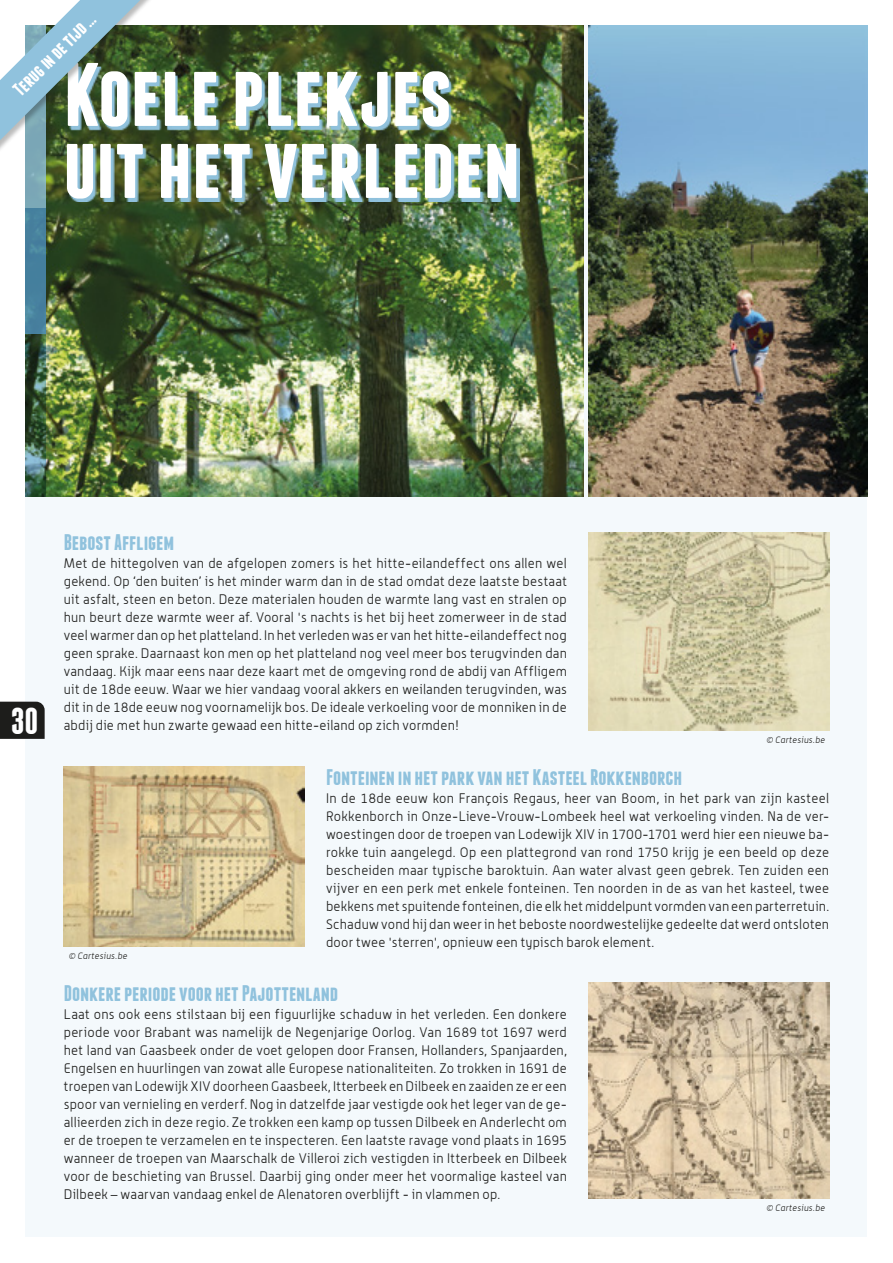
<style>
.page{position:relative;width:893px;height:1263px;background:#fff}
.page>*{position:absolute;margin:0;border:0;box-sizing:border-box;transform-origin:0 0}
.t1{font:700 90px/72px "Franchise";color:#fff}
.t2{font:700 37.5px "Franchise";color:#fff}
.t3{font:700 22.5px "Franchise";letter-spacing:-.005em;color:#90c2dd}
.t4{font:700 19.5px "Franchise";color:#fff}
.t5{font:300 13.5px/18px "Alwyn";letter-spacing:.015em;color:#1d1d1b}
.t6{font:italic 300 9px "Alwyn";letter-spacing:.025em;color:#1d1d1b}
</style>
<div class="page">
<div style="left:26px;top:26px;width:841px;height:1211px;background:#f4f9fc"></div>
<img style="left:46px;top:26px;width:538px;height:470px">
<img style="left:588px;top:532px;width:241px;height:198px">
<img style="left:64px;top:766px;width:241px;height:180px">
<img style="left:588px;top:982px;width:241px;height:216px">
<img style="left:588px;top:26px;width:279px;height:470px">
<img style="left:70px;top:67px;width:450px;height:135px">
<div style="left:26px;top:26px;width:20px;height:308px;background:#7ca9b7"></div>
<svg style="left:26px;top:208px;width:20px;height:288px;background:#406b6d"></svg>
<div style="left:0;top:0;width:160px;height:160px;background:#1d1d1b;opacity:.3"></div>
<svg style="left:0;top:0;width:140px;height:140px"></svg>
<div style="left:0;top:702px;width:45px;height:37px;background:#1d1d1b"></div>
<h3 class="t4" style="left:10px;top:86px;width:109px;rotate:-45deg">Terug in de tijd …</h3>
<h1 class="t1" style="left:64px;top:58px;width:458px">Koele plekjes uit het verleden</h1>
<h2 class="t2" style="left:11px;top:704px;width:29px">30</h2>
<h3 class="t3" style="left:64px;top:532px;width:112px">Bebost Affligem</h3>
<p class="t5" style="left:64px;top:554px;width:505px;text-align:justify">Met de hittegolven van de afgelopen zomers is het hitte-eilandeffect ons allen wel gekend. Op ‘den buiten’ is het minder warm dan in de stad omdat deze laatste bestaat uit asfalt, steen en beton. Deze materialen houden de warmte lang vast en stralen op hun beurt deze warmte weer af. Vooral 's nachts is het bij heet zomerweer in de stad veel warmer dan op het platteland. In het verleden was er van het hitte-eilandeffect nog geen sprake. Daarnaast kon men op het platteland nog veel meer bos terugvinden dan vandaag. Kijk maar eens naar deze kaart met de omgeving rond de abdij van Affligem uit de 18de eeuw. Waar we hier vandaag vooral akkers en weilanden terugvinden, was dit in de 18de eeuw nog voornamelijk bos. De ideale verkoeling voor de monniken in de abdij die met hun zwarte gewaad een hitte-eiland op zich vormden!</p>
<h3 class="t3" style="left:326px;top:766px;width:358px">Fonteinen in het park van het Kasteel Rokkenborch</h3>
<p class="t5" style="left:326px;top:788px;width:505px">In de 18de eeuw kon François Regaus, heer van Boom, in het park van zijn kasteel Rokkenborch in Onze-Lieve-Vrouw-Lombeek heel wat verkoeling vinden. Na de ver&shy;woestingen door de troepen van Lodewijk XIV in 1700-1701 werd hier een nieuwe ba&shy;rokke tuin aangelegd. Op een plattegrond van rond 1750 krijg je een beeld op deze bescheiden maar typische baroktuin. Aan water alvast geen gebrek. Ten zuiden een vijver en een perk met enkele fonteinen. Ten noorden in de as van het kasteel, twee bekkens met spuitende fonteinen, die elk het middelpunt vormden van een parterretuin.<br>Schaduw vond hij dan weer in het beboste noordwestelijke gedeelte dat werd ontsloten door twee 'sterren', opnieuw een typisch barok element.</p>
<p class="t6" style="left:766px;top:735px;width:61px">© Cartesius.be</p>
<p class="t6" style="left:68px;top:951px;width:61px">© Cartesius.be</p>
<h3 class="t3" style="left:64px;top:982px;width:276px">Donkere periode voor het Pajottenland</h3>
<p class="t5" style="left:64px;top:1004px;width:505px">Laat ons ook eens stilstaan bij een figuurlijke schaduw in het verleden. Een donkere periode voor Brabant was namelijk de Negenjarige Oorlog. Van 1689 tot 1697 werd het land van Gaasbeek onder de voet gelopen door Fransen, Hollanders, Spanjaarden, Engelsen en huurlingen van zowat alle Europese nationaliteiten. Zo trokken in 1691 de troepen van Lodewijk XIV doorheen Gaasbeek, Itterbeek en Dilbeek en zaaiden ze er een spoor van vernieling en verderf. Nog in datzelfde jaar vestigde ook het leger van de ge&shy;allieerden zich in deze regio. Ze trokken een kamp op tussen Dilbeek en Anderlecht om er de troepen te verzamelen en te inspecteren. Een laatste ravage vond plaats in 1695 wanneer de troepen van Maarschalk de Villeroi zich vestigden in Itterbeek en Dilbeek voor de beschieting van Brussel. Daarbij ging onder meer het voormalige kasteel van Dilbeek – waarvan vandaag enkel de Alenatoren overblijft - in vlammen op.</p>
<p class="t6" style="left:766px;top:1203px;width:61px">© Cartesius.be</p>
</div>
